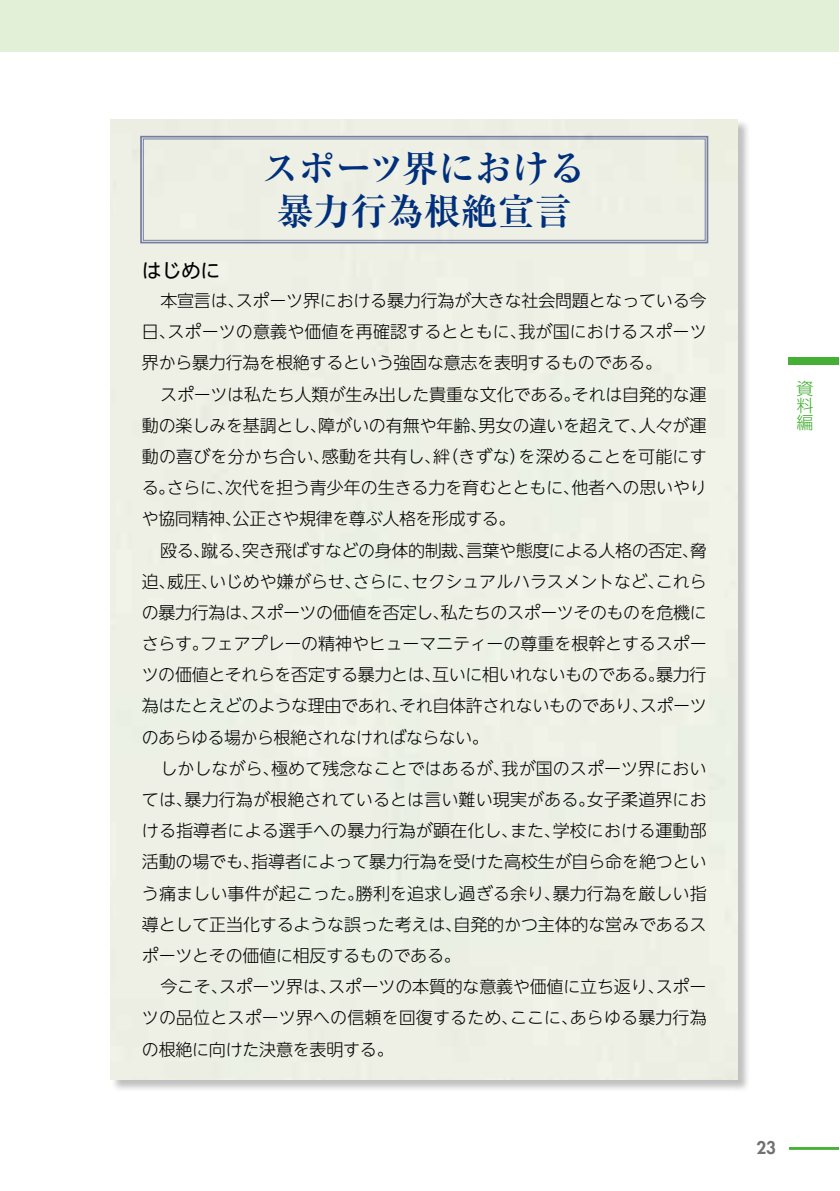
<style>
.page{position:relative;width:840px;height:1191px;background:#fff}
.page>*{position:absolute;margin:0;border:0;box-sizing:border-box;transform-origin:0 0}
.t1{font:700 36.8px/42.8px "Ryumin Pro";color:#002f7b;text-align:center}
.t2{font:19.8px "UD Shin Go NT Pro";color:#000}
.t3{font:300 17px/31.2px "UD Shin Go NT Pro";letter-spacing:-.015em;color:#000;text-align:justify}
.t4{font:300 17px/17px "UD Shin Go NT Pro";color:#45b035;text-align:justify}
.t5{font:800 17px "Futura Std";color:#727171}
</style>
<div class="page">
<hr style="left:788px;top:1147px;width:50px;height:2px;background:#45b035">
<div style="left:0;top:1px;width:838px;height:50px;background:#e3f0d8"></div>
<div style="left:788px;top:357px;width:50px;height:8px;background:#45b035"></div>
<div style="left:111px;top:119px;width:638px;height:973px;background:#000;opacity:.25"></div>
<div style="left:111px;top:119px;width:626px;height:960px;background:#eef0e5"></div>
<svg style="left:139px;top:135px;width:569px;height:109px;background:#e8eae1"></svg>
<div style="left:143px;top:139px;width:562px;height:102px;border:1px solid #7f85b5"></div>
<h1 class="t1" style="left:262px;top:145px;width:325px">スポーツ界における暴力行為根絶宣言</h1>
<p class="t2" style="left:142px;top:255px;width:80px">はじめに</p>
<p class="t3" style="left:142px;top:284px;width:566px;text-indent:18px">本宣言は、スポーツ界における暴力行為が大きな社会問題となっている今日、スポーツの意義や価値を再確認するとともに、我が国におけるスポーツ界から暴力行為を根絶するという強固な意志を表明するものである。</p>
<p class="t3" style="left:142px;top:378px;width:566px;text-indent:18px">スポーツは私たち人類が生み出した貴重な文化である。それは自発的な運動の楽しみを基調とし、障がいの有無や年齢、男女の違いを超えて、人々が運動の喜びを分かち合い、感動を共有し、絆（きずな）を深めることを可能にする。さらに、次代を担う青少年の生きる力を育むとともに、他者への思いやりや協同精神、公正さや規律を尊ぶ人格を形成する。</p>
<p class="t3" style="left:142px;top:534px;width:566px;text-indent:18px">殴る、蹴る、突き飛ばすなどの身体的制裁、言葉や態度による人格の否定、脅迫、威圧、いじめや嫌がらせ、さらに、セクシュアルハラスメントなど、これらの暴力行為は、スポーツの価値を否定し、私たちのスポーツそのものを危機にさらす。フェアプレーの精神やヒューマニティーの尊重を根幹とするスポーツの価値とそれらを否定する暴力とは、互いに相いれないものである。暴力行為はたとえどのような理由であれ、それ自体許されないものであり、スポーツのあらゆる場から根絶されなければならない。</p>
<p class="t3" style="left:142px;top:752px;width:566px;text-indent:18px">しかしながら、極めて残念なことではあるが、我が国のスポーツ界においては、暴力行為が根絶されているとは言い難い現実がある。女子柔道界における指導者による選手への暴力行為が顕在化し、また、学校における運動部活動の場でも、指導者によって暴力行為を受けた高校生が自ら命を絶つという痛ましい事件が起こった。勝利を追求し過ぎる余り、暴力行為を厳しい指導として正当化するような誤った考えは、自発的かつ主体的な営みであるスポーツとその価値に相反するものである。</p>
<p class="t3" style="left:142px;top:970px;width:566px;text-indent:18px">今こそ、スポーツ界は、スポーツの本質的な意義や価値に立ち返り、スポーツの品位とスポーツ界への信頼を回復するため、ここに、あらゆる暴力行為の根絶に向けた決意を表明する。</p>
<p class="t4" style="left:796px;top:379px;width:19px">資料編</p>
<p class="t5" style="left:756px;top:1137px;width:21px">23</p>
</div>
